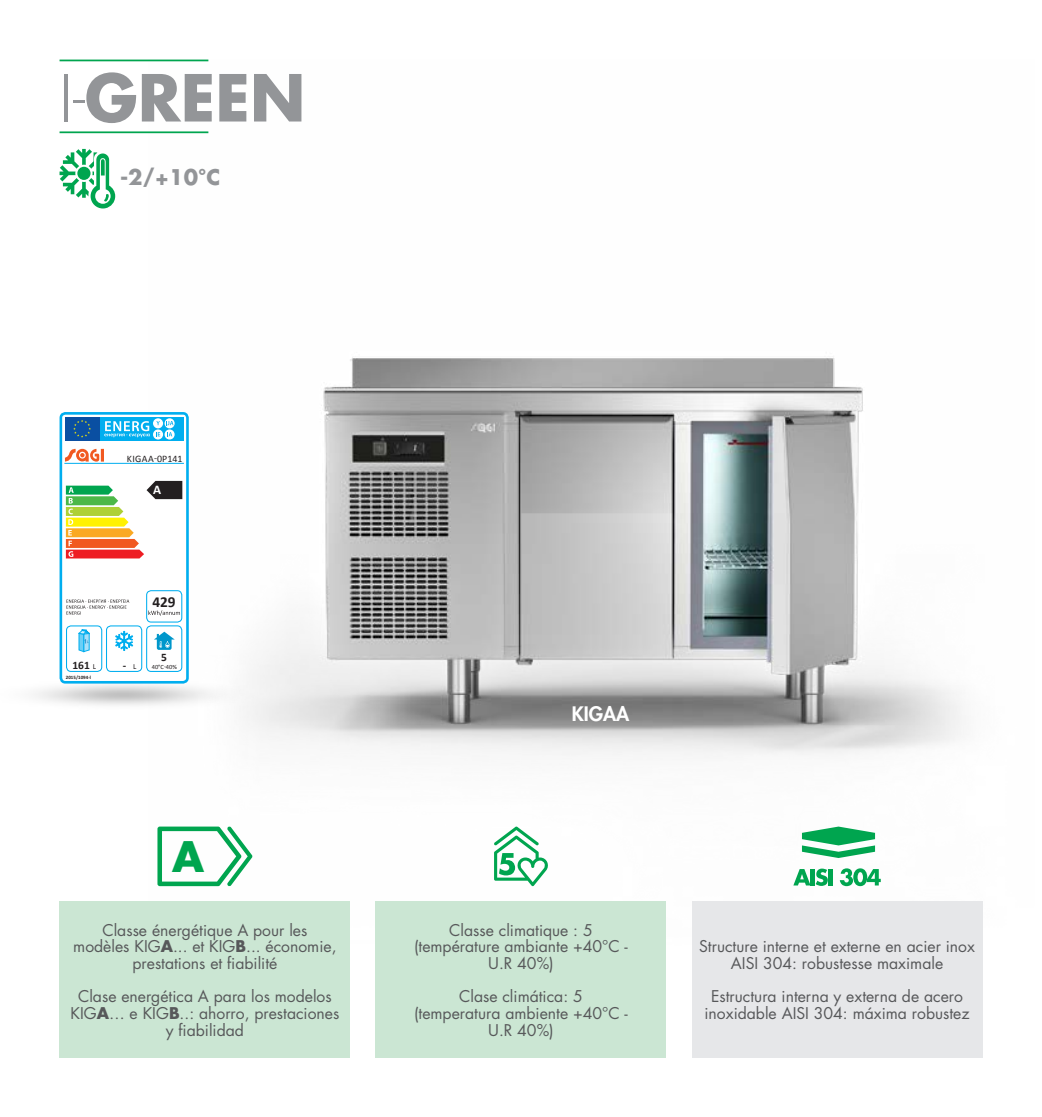
<style>
.page{position:relative;width:1042px;height:1117px;background:#fff}
.page>*{position:absolute;margin:0;border:0;box-sizing:border-box;transform-origin:0 0}
.t1{font:700 63px "Futura Std";color:#939598}
.t2{font:700 40.95px "Futura Std";color:#00a54f}
.t3{font:700 21px "Futura Std";color:#939598}
.t4{font:800 19.43px "Futura Std";color:#fff}
.t5{font:15.75px/16.6px "Futura Std";color:#57585a;text-align:center}
.t6{font:700 15.22px "Calibri";color:#231f20}
.t7{font:700 13.3px "Calibri";color:#fff}
.t8{font:700 11.38px "Calibri";color:#231f20}
.t9{font:9.97px "Calibri";letter-spacing:.03em;color:#231f20}
.t10{font:7.7px "Calibri";color:#231f20}
.t11{font:6.3px "Calibri";color:#231f20}
.t12{font:700 5.08px "Calibri";color:#231f20}
.s1{font-weight:300}
.s2{font-weight:400;font-size:7.7px}
.s3{font-weight:700;font-size:11.38px}
.s4{font-weight:700}
</style>
<div class="page">
<img style="left:149px;top:60px;width:834px;height:885px">
<hr style="left:60px;top:60px;width:148px;height:1px;background:#00a54f">
<hr style="left:60px;top:131px;width:148px;height:2px;background:#00a54f">
<svg style="left:60px;top:149px;width:55px;height:59px"></svg>
<svg style="left:793px;top:868px;width:35px;height:17px"></svg>
<div style="left:828px;top:868px;width:5px;height:17px;background:#00a54f"></div>
<svg style="left:840px;top:868px;width:41px;height:17px"></svg>
<svg style="left:802px;top:826px;width:73px;height:31px"></svg>
<div style="left:692px;top:900px;width:290px;height:157px;background:#e6e7e9"></div>
<div style="left:60px;top:900px;width:290px;height:157px;background:#cbe6d3"></div>
<div style="left:376px;top:900px;width:290px;height:157px;background:#cbe6d3"></div>
<svg style="left:494px;top:826px;width:54px;height:59px"></svg>
<img style="left:34px;top:653px;width:247px;height:82px">
<div style="left:61px;top:413px;width:126px;height:269px;background:#fff;border-radius:5px"></div>
<div style="left:60px;top:412px;width:129px;height:271px;border:3px solid #00aeef;border-radius:5px"></div>
<svg style="left:65px;top:448px;width:39px;height:14px"></svg>
<div style="left:65px;top:417px;width:34px;height:23px;background:#0a4fa2"></div>
<div style="left:101px;top:417px;width:83px;height:23px;background:#00aeef"></div>
<svg style="left:73px;top:420px;width:18px;height:17px"></svg>
<svg style="left:104px;top:421px;width:46px;height:16px"></svg>
<svg style="left:153px;top:418px;width:10px;height:10px"></svg>
<svg style="left:156px;top:421px;width:4px;height:4px"></svg>
<svg style="left:165px;top:418px;width:10px;height:10px"></svg>
<svg style="left:153px;top:429px;width:10px;height:10px"></svg>
<svg style="left:156px;top:432px;width:4px;height:4px"></svg>
<svg style="left:165px;top:429px;width:10px;height:10px"></svg>
<svg style="left:166px;top:421px;width:7px;height:4px"></svg>
<svg style="left:167px;top:432px;width:5px;height:4px"></svg>
<hr style="left:64px;top:463px;width:120px;height:1px;background:#00aeef">
<svg style="left:66px;top:590px;width:117px;height:82px"></svg>
<svg style="left:66px;top:481px;width:116px;height:77px"></svg>
<svg style="left:157px;top:826px;width:95px;height:60px"></svg>
<p class="t1" style="left:60px;top:56px;width:247px"><span class="s1">I-</span>GREEN</p>
<p class="t3" style="left:120px;top:163px;width:102px">-2/+10°C</p>
<p class="t9" style="left:127px;top:452px;width:57px">KIGAA-0P141</p>
<p class="t7" style="left:153px;top:481px;width:10px">A</p>
<p class="t6" style="left:152px;top:592px;width:25px">429</p>
<p class="t8" style="left:161px;top:649px;width:7px">5</p>
<p class="t8" style="left:73px;top:658px;width:25px">161 <span class="s2">L</span></p>
<p class="t10" style="left:133px;top:661px;width:5px">L</p>
<p class="t12" style="left:66px;top:673px;width:27px">2015/1094-l</p>
<p class="t11" style="left:123px;top:663px;width:56px"><span class="s3">-</span> 40°C-40%</p>
<p class="t2" style="left:172px;top:829px;width:33px">A</p>
<p class="t5" style="left:73px;top:921px;width:265px">Classe énergétique A pour les modèles KIG<span class="s4">A</span>... et KIG<span class="s4">B</span>... économie, prestations et fiabilité</p>
<p class="t5" style="left:70px;top:988px;width:270px">Clase energética A para los modelos<br>KIG<span class="s4">A</span>… e KIG<span class="s4">B</span>..: ahorro, prestaciones</p>
<p class="t5" style="left:166px;top:1021px;width:80px">y fiabilidad</p>
<p class="t4" style="left:572px;top:701px;width:59px">KIGAA</p>
<p class="t5" style="left:449px;top:921px;width:145px">Classe climatique : 5</p>
<p class="t5" style="left:414px;top:938px;width:215px">(température ambiante +40°C -</p>
<p class="t5" style="left:488px;top:954px;width:67px">U.R 40%)</p>
<p class="t5" style="left:459px;top:988px;width:125px">Clase climática: 5</p>
<p class="t5" style="left:414px;top:1004px;width:215px">(temperatura ambiente +40°C -</p>
<p class="t5" style="left:488px;top:1021px;width:67px">U.R 40%)</p>
<p class="t5" style="left:699px;top:938px;width:277px">Structure interne et externe en acier inox<br>AISI 304: robustesse maximale</p>
<p class="t5" style="left:704px;top:988px;width:267px">Estructura interna y externa de acero inoxidable AISI 304: máxima robustez</p>
</div>
